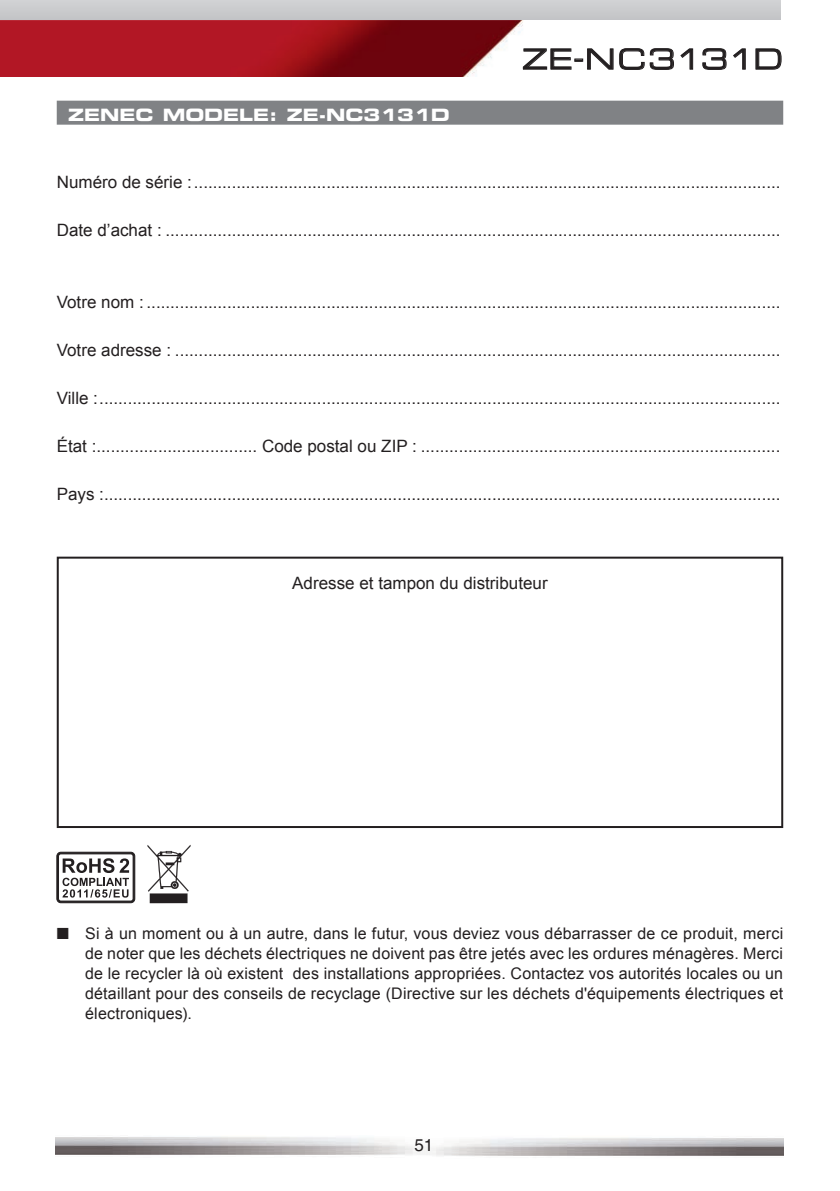
<style>
.page{position:relative;width:840px;height:1191px;background:#fff}
.page>*{position:absolute;margin:0;border:0;box-sizing:border-box;transform-origin:0 0}
.t1{font:28px "Eurostile LT Std Ex 2";letter-spacing:.015em;color:#231f20}
.t2{font:17px "Arial";color:#231f20}
.t3{font:17px "Eurostile LT Std Bold Ex 2";color:#fff}
.t4{font:17px "Helvetica LT Std";color:#231f20}
.t5{font:16px/20px "Arial";letter-spacing:.015em;color:#231f20;text-align:justify}
</style>
<div class="page">
<img style="left:55px;top:1137px;width:361px;height:18px">
<img style="left:432px;top:1138px;width:351px;height:18px">
<img style="left:0;top:20px;width:523px;height:57px">
<div style="left:0;top:0;width:780px;height:20px;background:#cacbcd"></div>
<svg style="left:522px;top:48px;width:171px;height:22px"></svg>
<svg style="left:702px;top:48px;width:43px;height:22px"></svg>
<svg style="left:755px;top:48px;width:26px;height:22px"></svg>
<svg style="left:147px;top:845px;width:43px;height:58px"></svg>
<svg style="left:57px;top:852px;width:78px;height:51px"></svg>
<div style="left:57px;top:556px;width:725px;height:272px;border:2px solid #231f20"></div>
<div style="left:57px;top:101px;width:725px;height:24px;background:#808285"></div>
<p class="t3" style="left:68px;top:102px;width:383px">ZENEC MODELE: ZE-NC3131D</p>
<h1 class="t1" style="left:522px;top:40px;width:262px">ZE-NC3131D</h1>
<p class="t2" style="left:57px;top:171px;width:724px">Numéro de série : ............................................................................................................................</p>
<p class="t2" style="left:57px;top:219px;width:725px">Date d’achat : ..................................................................................................................................</p>
<p class="t2" style="left:57px;top:291px;width:725px">Votre nom : ......................................................................................................................................</p>
<p class="t2" style="left:57px;top:339px;width:725px">Votre adresse : ................................................................................................................................</p>
<p class="t2" style="left:57px;top:387px;width:725px">Ville : ................................................................................................................................................</p>
<p class="t2" style="left:57px;top:435px;width:724px">État :.................................. Code postal ou ZIP : ............................................................................</p>
<p class="t2" style="left:57px;top:483px;width:725px">Pays :...............................................................................................................................................</p>
<p class="t2" style="left:292px;top:572px;width:257px">Adresse et tampon du distributeur</p>
<p class="t5" style="left:85px;top:923px;width:699px;text-indent:-28px">■ Si à un moment ou à un autre, dans le futur, vous deviez vous débarrasser de ce produit, merci de noter que les déchets électriques ne doivent pas être jetés avec les ordures ménagères. Merci de le recycler là où existent des installations appropriées. Contactez vos autorités locales ou un détaillant pour des conseils de recyclage (Directive sur les déchets d'équipements électriques et électroniques).</p>
<p class="t4" style="left:414px;top:1135px;width:20px">51</p>
</div>
